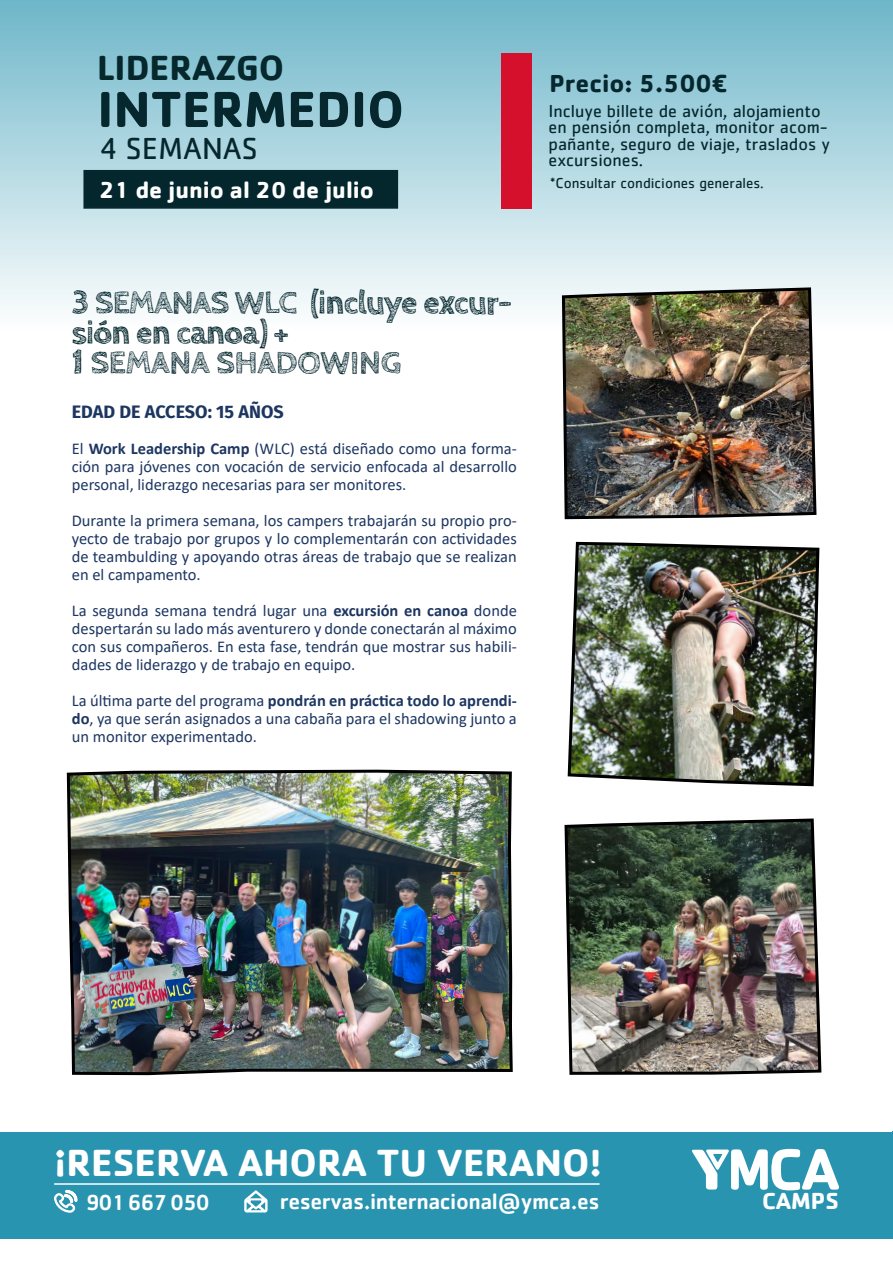
<style>
.page{position:relative;width:893px;height:1263px;background:#fff}
.page>*{position:absolute;margin:0;border:0;box-sizing:border-box;transform-origin:0 0}
.t1{font:700 52.5px "Cachet Std";color:#05272d}
.t2{font:700 39px "Cachet";color:#fff}
.t3{font:700 36px "Cachet";color:#06272c}
.t4{font:700 33px/30px "Cabin Sketch";letter-spacing:-.025em;color:#03262d}
.t5{font:31.5px "Cachet Std";color:#05272d}
.t6{font:700 25.5px "Cachet Std";color:#05272d}
.t7{font:700 24px "Cachet";color:#fff}
.t8{font:500 22.5px "Cachet Std";letter-spacing:-.02em;color:#fff}
.t9{font:500 22.5px "Cachet Std";letter-spacing:-.05em;color:#fff}
.t10{font:18px/16.5px "Cachet Std";color:#05272d}
.t11{font:700 18px "Fira Sans";color:#1c3660}
.t12{font:16.5px/18px "Calibri";color:#1d3661;text-align:justify}
.t13{font:15px "Cachet Std";color:#05272d}
.s1{font-weight:700}
</style>
<div class="page">
<div style="left:0;top:0;width:893px;height:330px;background:linear-gradient(to bottom,#6eb6c9,#fdfefe)"></div>
<div style="left:83px;top:170px;width:315px;height:39px;background:#04272d;border:2px solid #04272d"></div>
<div style="left:502px;top:53px;width:30px;height:156px;background:#d4102d"></div>
<div style="left:0;top:1132px;width:893px;height:107px;background:#2994b0"></div>
<svg style="left:54px;top:1189px;width:24px;height:24px"></svg>
<svg style="left:244px;top:1190px;width:24px;height:23px"></svg>
<hr style="left:54px;top:1183px;width:546px;height:2px;background:#fff">
<svg style="left:692px;top:1149px;width:147px;height:41px"></svg>
<img style="left:66px;top:769px;width:447px;height:307px">
<img style="left:564px;top:818px;width:258px;height:257px">
<img style="left:560px;top:286px;width:258px;height:234px">
<img style="left:567px;top:541px;width:253px;height:246px">
<hr style="left:892px;top:0;width:1px;height:330px;background:#92d2e0">
<h3 class="t3" style="left:97px;top:44px;width:188px">LIDERAZGO</h3>
<h1 class="t1" style="left:97px;top:75px;width:308px">INTERMEDIO</h1>
<h3 class="t5" style="left:99px;top:130px;width:160px">4 SEMANAS</h3>
<h3 class="t7" style="left:99px;top:174px;width:276px">21 de junio al 20 de julio</h3>
<h3 class="t6" style="left:549px;top:66px;width:180px">Precio: 5.500€</h3>
<p class="t10" style="left:549px;top:102px;width:283px">Incluye billete de avión, alojamiento en pensión completa, monitor acom&shy;pañante, seguro de viaje, traslados y excursiones.</p>
<p class="t13" style="left:550px;top:174px;width:215px">*Consultar condiciones generales.</p>
<h3 class="t4" style="left:72px;top:288px;width:442px">3 SEMANAS WLC (incluye excur&shy;sión en canoa) +<br>1 SEMANA SHADOWING</h3>
<p class="t11" style="left:72px;top:396px;width:214px">EDAD DE ACCESO: 15 AÑOS</p>
<p class="t12" style="left:72px;top:439px;width:447px">El <span class="s1">Work Leadership Camp</span> (WLC) está diseñado como una forma&shy;ción para jóvenes con vocación de servicio enfocada al desarrollo personal, liderazgo necesarias para ser monitores.</p>
<p class="t12" style="left:72px;top:511px;width:447px">Durante la primera semana, los campers trabajarán su propio pro&shy;yecto de trabajo por grupos y lo complementarán con actividades de teambulding y apoyando otras áreas de trabajo que se realizan en el campamento.</p>
<p class="t12" style="left:72px;top:601px;width:447px">La segunda semana tendrá lugar una <span class="s1">excursión en canoa</span> donde despertarán su lado más aventurero y donde conectarán al máximo con sus compañeros. En esta fase, tendrán que mostrar sus habili&shy;dades de liderazgo y de trabajo en equipo.</p>
<p class="t12" style="left:72px;top:691px;width:447px">La última parte del programa <span class="s1">pondrán en práctica todo lo aprendi&shy;do</span>, ya que serán asignados a una cabaña para el shadowing junto a un monitor experimentado.</p>
<h2 class="t2" style="left:54px;top:1138px;width:549px">¡RESERVA AHORA TU VERANO!</h2>
<h3 class="t9" style="left:86px;top:1188px;width:126px">901 667 050</h3>
<h3 class="t8" style="left:280px;top:1188px;width:321px">reservas.internacional@ymca.es</h3>
<h3 class="t7" style="left:762px;top:1185px;width:78px">CAMPS</h3>
</div>
